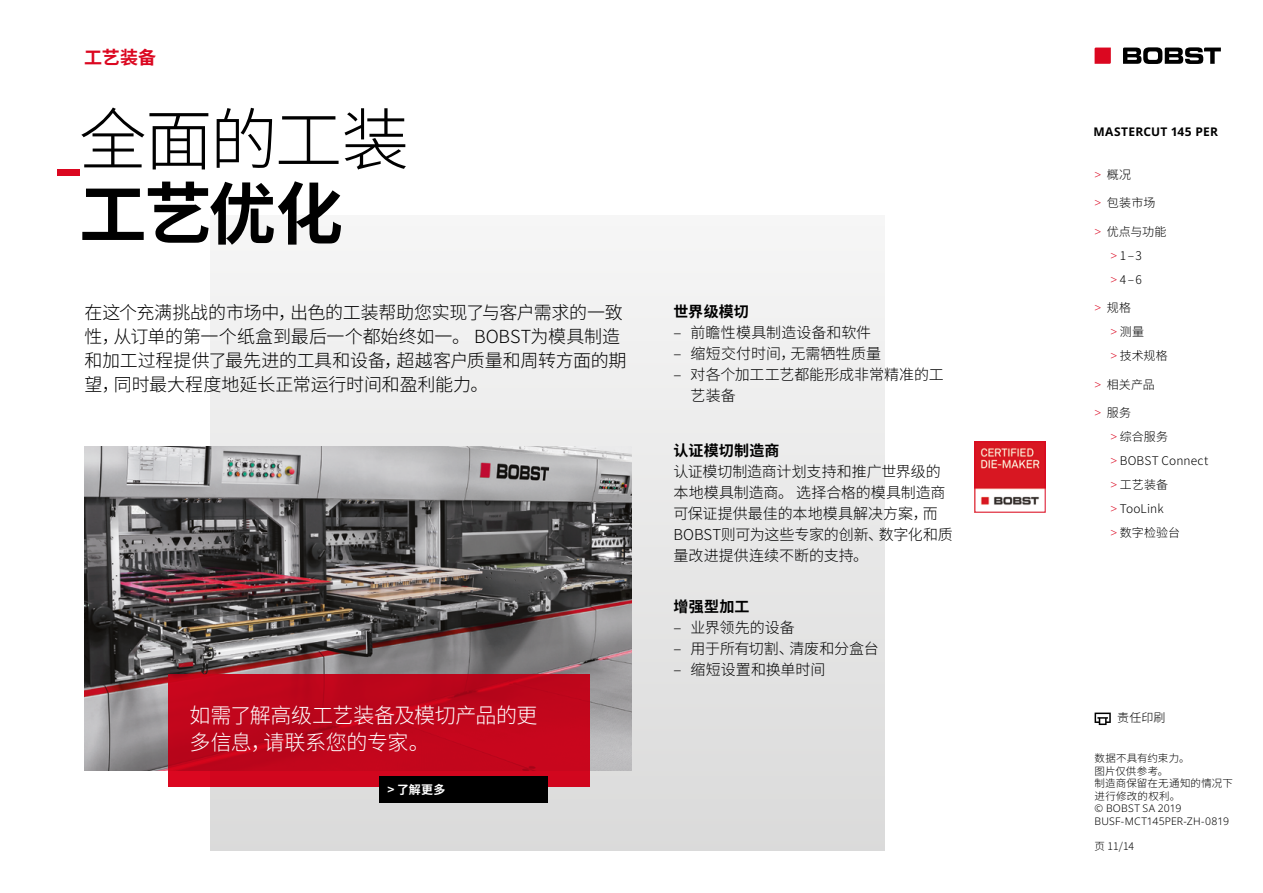
<style>
.page{position:relative;width:1263px;height:893px;background:#fff}
.page>*{position:absolute;margin:0;border:0;box-sizing:border-box;transform-origin:0 0}
.t1{font:300 67.5px/74.2px "Noto Sans CJ Ksc";letter-spacing:-.03em;color:#000}
.t2{font:300 21px/27px "Noto Sans CJ Ksc";letter-spacing:-.015em;color:#fff}
.t3{font:300 18px/24px "Noto Sans CJ Ksc";letter-spacing:-.01em;color:#000}
.t4{font:700 18px "Noto Sans CJ Ksc";color:#db0720}
.t5{font:300 15px/21px "Noto Sans CJ Ksc";letter-spacing:-.005em;color:#000}
.t6{font:700 15px "Noto Sans CJ Ksc";letter-spacing:.005em;color:#000}
.t7{font:300 12px/24px "Noto Sans CJ Ksc";letter-spacing:.01em;color:#000}
.t8{font:700 12px "Noto Sans";letter-spacing:.025em;color:#000}
.t9{font:700 12px "Noto Sans CJ Ksc";color:#fff}
.t10{font:300 10.5px/12.6px "Noto Sans CJ Ksc";letter-spacing:.015em;color:#000}
.t11{font:300 10.5px/12.6px "Noto Sans";letter-spacing:.01em;color:#000}
.s1{font-family:"Noto Sans";font-weight:700;color:#db0720}
.s2{font-weight:700}
.s3{font-family:"Noto Sans";color:#db0720}
</style>
<div class="page">
<svg style="left:1094px;top:48px;width:17px;height:16px"></svg>
<svg style="left:1123px;top:47px;width:98px;height:17px"></svg>
<div style="left:210px;top:216px;width:674px;height:634px;background:linear-gradient(to bottom,#f6f6f6,#dad9d9)"></div>
<img style="left:84px;top:446px;width:547px;height:325px">
<svg style="left:168px;top:674px;width:421px;height:112px;background:#c0051b"></svg>
<img style="left:977px;top:444px;width:66px;height:61px">
<div style="left:975px;top:442px;width:70px;height:70px;border:1px solid #db0720"></div>
<div style="left:379px;top:776px;width:168px;height:27px;background:#000"></div>
<svg style="left:1094px;top:713px;width:17px;height:12px"></svg>
<p class="t4" style="left:84px;top:47px;width:74px">工艺装备</p>
<h1 class="t1" style="left:79px;top:104px;width:332px;text-indent:-24px"><span class="s1">ˍ</span>全面的工装<span class="s2">工艺优化</span></h1>
<p class="t3" style="left:84px;top:301px;width:544px">在这个充满挑战的市场中，出色的工装帮助您实现了与客户需求的一致性，从订单的第一个纸盒到最后一个都始终如一。 BOBST为模具制造和加工过程提供了最先进的工具和设备，超越客户质量和周转方面的期望，同时最大程度地延长正常运行时间和盈利能力。</p>
<h2 class="t2" style="left:190px;top:702px;width:349px">如需了解高级工艺装备及模切产品的更多信息，请联系您的专家。</h2>
<p class="t9" style="left:387px;top:782px;width:60px">&gt; 了解更多</p>
<p class="t6" style="left:674px;top:303px;width:77px">世界级模切</p>
<p class="t5" style="left:674px;top:323px;width:199px">– 前瞻性模具制造设备和软件</p>
<p class="t5" style="left:674px;top:344px;width:209px">– 缩短交付时间，无需牺牲质量</p>
<p class="t5" style="left:691px;top:365px;width:255px;text-indent:-17px">– 对各个加工工艺都能形成非常精准的工艺装备</p>
<p class="t6" style="left:674px;top:442px;width:107px">认证模切制造商</p>
<p class="t5" style="left:674px;top:462px;width:281px">认证模切制造商计划支持和推广世界级的本地模具制造商。 选择合格的模具制造商可保证提供最佳的本地模具解决方案，而<br>BOBST则可为这些专家的创新、数字化和质量改进提供连续不断的支持。</p>
<p class="t6" style="left:674px;top:598px;width:77px">增强型加工</p>
<p class="t5" style="left:674px;top:617px;width:123px">– 业界领先的设备</p>
<p class="t5" style="left:674px;top:638px;width:207px">– 用于所有切割、清废和分盒台</p>
<p class="t5" style="left:674px;top:659px;width:153px">– 缩短设置和换单时间</p>
<p class="t8" style="left:1093px;top:123px;width:126px">MASTERCUT 145 PER</p>
<p class="t7" style="left:1094px;top:163px;width:38px"><span class="s3">&gt;</span> 概况</p>
<p class="t7" style="left:1094px;top:191px;width:62px"><span class="s3">&gt;</span> 包装市场</p>
<p class="t7" style="left:1110px;top:220px;width:58px;text-indent:-16px"><span class="s3">&gt;</span> 优点与功能<span class="s3">&gt;</span>1–3 <span class="s3">&gt;</span>4–6</p>
<p class="t7" style="left:1110px;top:296px;width:59px;text-indent:-16px"><span class="s3">&gt;</span> 规格<br><span class="s3">&gt;</span>测量<br><span class="s3">&gt;</span> 技术规格</p>
<p class="t7" style="left:1094px;top:372px;width:62px"><span class="s3">&gt;</span> 相关产品</p>
<p class="t7" style="left:1110px;top:401px;width:99px;text-indent:-16px"><span class="s3">&gt;</span> 服务<br><span class="s3">&gt;</span> 综合服务<br><span class="s3">&gt;</span> BOBST Connect <span class="s3">&gt;</span> 工艺装备<br><span class="s3">&gt;</span> TooLink<br><span class="s3">&gt;</span> 数字检验台</p>
<p class="t7" style="left:1117px;top:706px;width:50px">责任印刷</p>
<p class="t10" style="left:1094px;top:752px;width:140px">数据不具有约束力。<br>图片仅供参考。<br>制造商保留在无通知的情况下进行修改的权利。</p>
<p class="t11" style="left:1094px;top:802px;width:136px">© BOBST SA 2019<br>BUSF-MCT145PER-ZH-0819</p>
<p class="t10" style="left:1094px;top:840px;width:41px">页 11/14</p>
</div>
